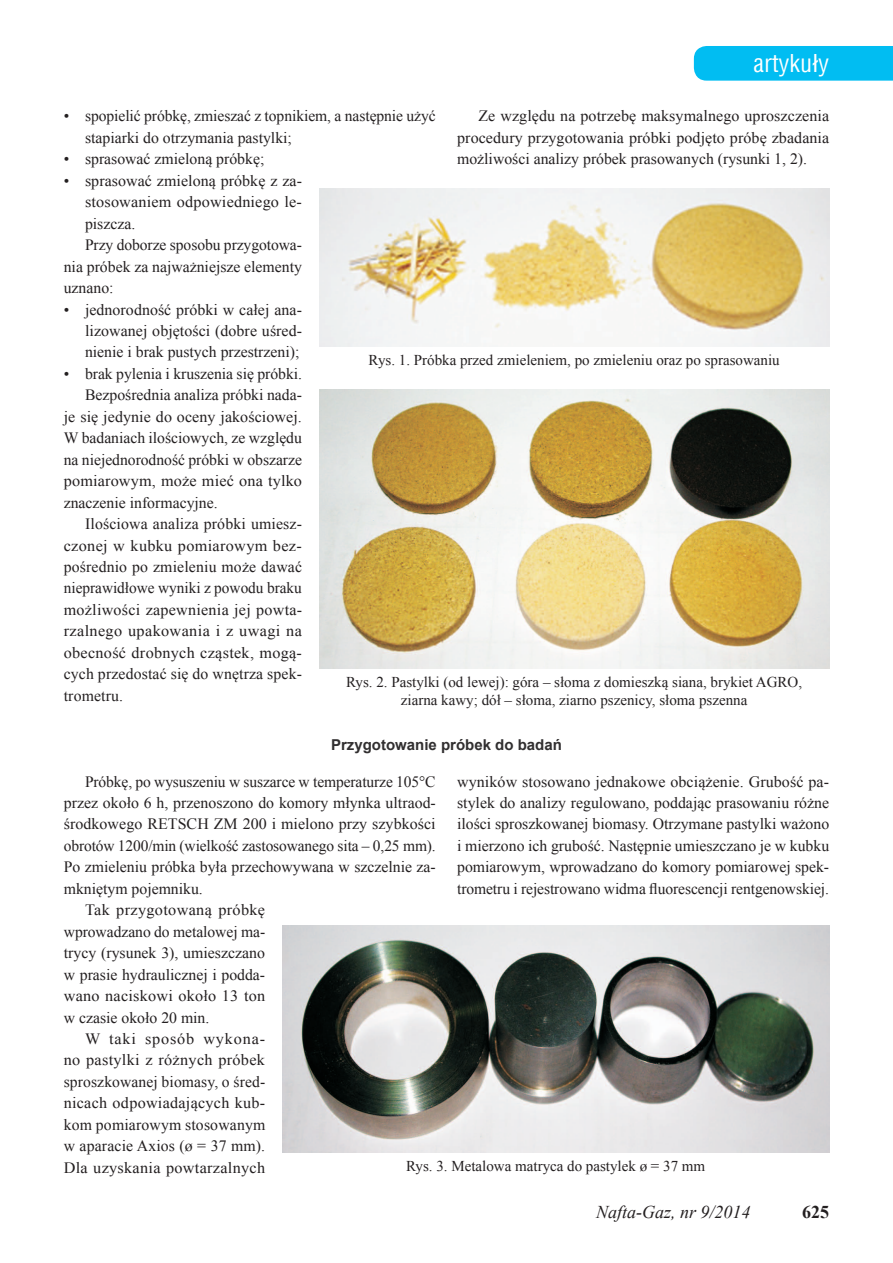
<style>
.page{position:relative;width:893px;height:1263px;background:#fff}
.page>*{position:absolute;margin:0;border:0;box-sizing:border-box;transform-origin:0 0}
.t1{font:24px "Switzerland Condensed";color:#fff}
.t2{font:italic 18px "Times New Roman";color:#231f20}
.t3{font:700 18px "Times New Roman";color:#231f20}
.t4{font:15.75px/21.5px "Times New Roman";color:#231f20;text-align:justify}
.t5{font:15.75px "Times New Roman";letter-spacing:.02em;color:#231f20}
.t6{font:15.75px "Times New Roman";letter-spacing:.025em;color:#231f20}
.t7{font:15.75px "Times New Roman";letter-spacing:.05em;color:#231f20}
.t8{font:15px/18px "Times New Roman";color:#231f20;text-align:center}
.t9{font:700 15px "Arial";color:#312f30}
</style>
<div class="page">
<div style="left:694px;top:46px;width:199px;height:35px;background:#01bdf2"></div>
<img style="left:319px;top:189px;width:510px;height:158px">
<img style="left:319px;top:389px;width:510px;height:279px">
<img style="left:282px;top:926px;width:547px;height:226px">
<h1 class="t1" style="left:754px;top:48px;width:77px">artykuły</h1>
<p class="t4" style="left:85px;top:105px;width:352px;text-indent:-21px">• spopielić próbkę, zmieszać z topnikiem, a następnie użyć stapiarki do otrzymania pastylki;</p>
<p class="t4" style="left:64px;top:148px;width:202px">• sprasować zmieloną próbkę;</p>
<p class="t4" style="left:64px;top:170px;width:240px">• sprasować zmieloną próbkę z za-</p>
<p class="t4" style="left:85px;top:191px;width:218px">stosowaniem odpowiedniego le-</p>
<p class="t4" style="left:85px;top:212px;width:52px">piszcza.</p>
<p class="t4" style="left:85px;top:234px;width:218px">Przy doborze sposobu przygotowa-</p>
<p class="t4" style="left:64px;top:255px;width:240px">nia próbek za najważniejsze elementy</p>
<p class="t4" style="left:64px;top:277px;width:51px">uznano:</p>
<p class="t4" style="left:85px;top:298px;width:218px;text-indent:-21px">• jednorodność próbki w całej ana&shy;lizowanej objętości (dobre uśred&shy;nienie i brak pustych przestrzeni);</p>
<p class="t4" style="left:64px;top:363px;width:240px">• brak pylenia i kruszenia się próbki.</p>
<p class="t4" style="left:85px;top:384px;width:219px">Bezpośrednia analiza próbki nada-</p>
<p class="t4" style="left:64px;top:406px;width:240px">je się jedynie do oceny jakościowej.</p>
<p class="t4" style="left:64px;top:427px;width:240px">W badaniach ilościowych, ze względu</p>
<p class="t4" style="left:64px;top:448px;width:240px">na niejednorodność próbki w obszarze</p>
<p class="t4" style="left:64px;top:470px;width:240px">pomiarowym, może mieć ona tylko</p>
<p class="t4" style="left:64px;top:491px;width:155px">znaczenie informacyjne.</p>
<p class="t4" style="left:85px;top:513px;width:218px">Ilościowa analiza próbki umiesz-</p>
<p class="t5" style="left:64px;top:535px;width:240px">czonej w kubku pomiarowym bez-</p>
<p class="t4" style="left:64px;top:556px;width:240px">pośrednio po zmieleniu może dawać</p>
<p class="t4" style="left:64px;top:577px;width:240px">nieprawidłowe wyniki z powodu braku</p>
<p class="t4" style="left:64px;top:599px;width:240px">możliwości zapewnienia jej powta-</p>
<p class="t6" style="left:64px;top:620px;width:240px">rzalnego upakowania i z uwagi na</p>
<p class="t5" style="left:64px;top:642px;width:240px">obecność drobnych cząstek, mogą-</p>
<p class="t4" style="left:64px;top:663px;width:240px">cych przedostać się do wnętrza spek-</p>
<p class="t4" style="left:64px;top:684px;width:61px">trometru.</p>
<p class="t4" style="left:457px;top:105px;width:374px;text-indent:21px">Ze względu na potrzebę maksymalnego uproszczenia procedury przygotowania próbki podjęto próbę zbadania możliwości analizy próbek prasowanych (rysunki 1, 2).</p>
<p class="t8" style="left:369px;top:351px;width:413px">Rys. 1. Próbka przed zmieleniem, po zmieleniu oraz po sprasowaniu</p>
<p class="t8" style="left:346px;top:673px;width:457px">Rys. 2. Pastylki (od lewej): góra – słoma z domieszką siana, brykiet AGRO, ziarna kawy; dół – słoma, ziarno pszenicy, słoma pszenna</p>
<p class="t9" style="left:331px;top:734px;width:232px">Przygotowanie próbek do badań</p>
<p class="t4" style="left:85px;top:770px;width:352px">Próbkę, po wysuszeniu w suszarce w temperaturze 105°C</p>
<p class="t4" style="left:64px;top:792px;width:374px">przez około 6 h, przenoszono do komory młynka ultraod-</p>
<p class="t4" style="left:64px;top:813px;width:373px">środkowego RETSCH ZM 200 i mielono przy szybkości</p>
<p class="t4" style="left:64px;top:835px;width:374px">obrotów 1200/min (wielkość zastosowanego sita – 0,25 mm).</p>
<p class="t4" style="left:64px;top:856px;width:374px">Po zmieleniu próbka była przechowywana w szczelnie za-</p>
<p class="t4" style="left:64px;top:877px;width:141px">mkniętym pojemniku.</p>
<p class="t5" style="left:85px;top:899px;width:182px">Tak przygotowaną próbkę</p>
<p class="t4" style="left:64px;top:920px;width:203px">wprowadzano do metalowej ma-</p>
<p class="t4" style="left:64px;top:942px;width:203px">trycy (rysunek 3), umieszczano</p>
<p class="t4" style="left:64px;top:963px;width:203px">w prasie hydraulicznej i podda-</p>
<p class="t4" style="left:64px;top:985px;width:203px">wano naciskowi około 13 ton</p>
<p class="t4" style="left:64px;top:1006px;width:147px">w czasie około 20 min.</p>
<p class="t7" style="left:85px;top:1028px;width:182px">W taki sposób wykona-</p>
<p class="t5" style="left:64px;top:1049px;width:203px">no pastylki z różnych próbek</p>
<p class="t4" style="left:64px;top:1070px;width:203px">sproszkowanej biomasy, o śred-</p>
<p class="t4" style="left:64px;top:1092px;width:203px">nicach odpowiadających kub-</p>
<p class="t4" style="left:64px;top:1113px;width:203px">kom pomiarowym stosowanym</p>
<p class="t4" style="left:64px;top:1135px;width:203px">w aparacie Axios (ø = 37 mm).</p>
<p class="t5" style="left:64px;top:1157px;width:203px">Dla uzyskania powtarzalnych</p>
<p class="t4" style="left:457px;top:770px;width:374px">wyników stosowano jednakowe obciążenie. Grubość pa&shy;stylek do analizy regulowano, poddając prasowaniu różne ilości sproszkowanej biomasy. Otrzymane pastylki ważono i mierzono ich grubość. Następnie umieszczano je w kubku pomiarowym, wprowadzano do komory pomiarowej spek&shy;trometru i rejestrowano widma fluorescencji rentgenowskiej.</p>
<p class="t8" style="left:406px;top:1157px;width:301px">Rys. 3. Metalowa matryca do pastylek ø = 37 mm</p>
<p class="t2" style="left:596px;top:1200px;width:156px">Nafta-Gaz, nr 9/2014</p>
<p class="t3" style="left:802px;top:1199px;width:28px">625</p>
</div>
